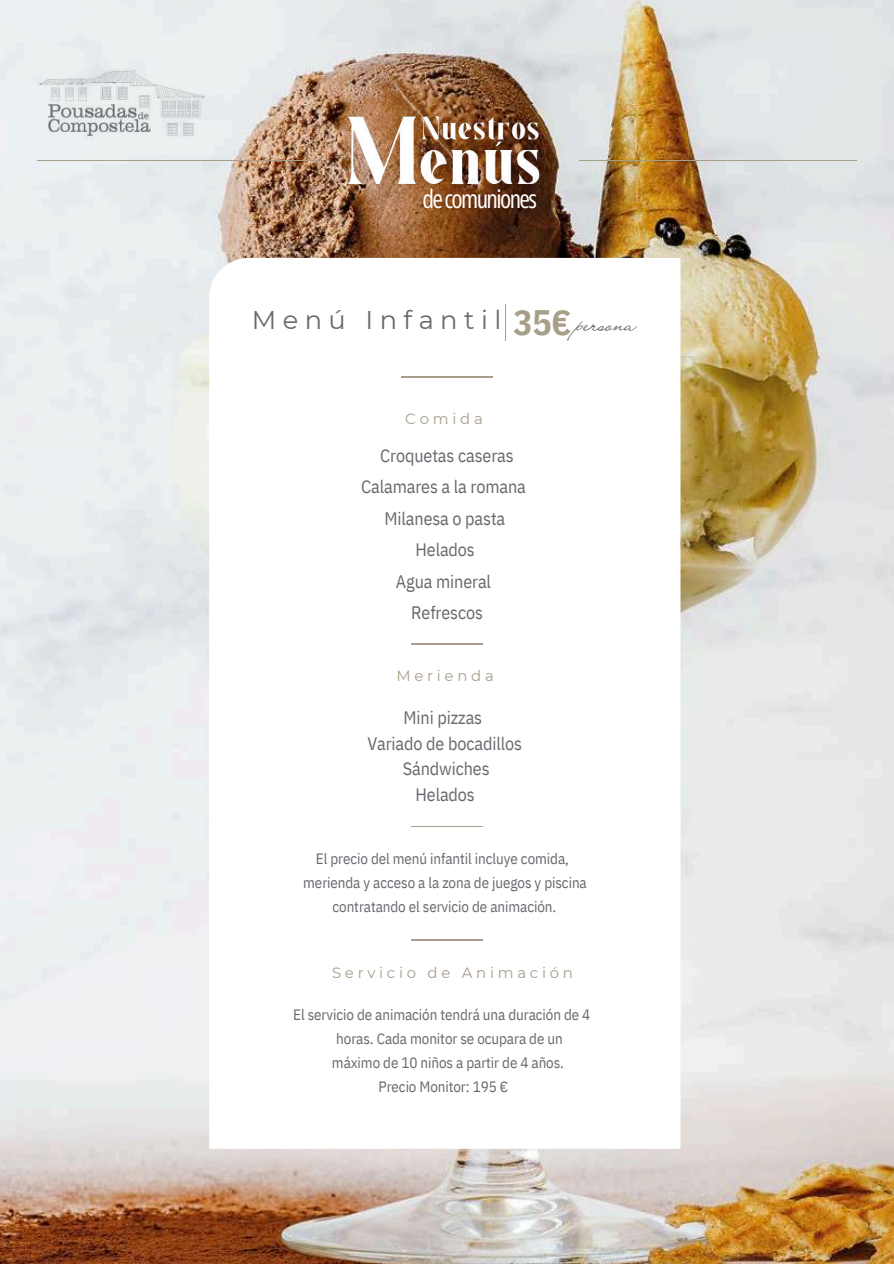
<style>
.page{position:relative;width:894px;height:1264px;background:#fff}
.page>*{position:absolute;margin:0;border:0;box-sizing:border-box;transform-origin:0 0}
.t1{font:25.65px "Montserrat";letter-spacing:.25em;color:#68686f}
.t2{font:25.5px "Open Sans Condensed";letter-spacing:-.065em;color:#fff}
.t3{font:18px/31.5px "IBM Plex Sans Cond";letter-spacing:-.005em;color:#68686f;text-align:center}
.t4{font:15px/24px "IBM Plex Sans Cond";letter-spacing:-.005em;color:#68686f;text-align:center}
.t5{font:14.85px "Montserrat";letter-spacing:.25em;color:#a79f89}
.s1{font-family:"IBM Plex Sans Cond";font-weight:700;font-size:35.4px;color:#a79f89}
.s2{font-family:"Liana";font-size:24.15px}
</style>
<div class="page">
<img style="left:0;top:0;width:893px;height:1263px">
<hr style="left:37px;top:160px;width:277px;height:1px;background:#a79f89">
<img style="left:32px;top:64px;width:180px;height:79px">
<img style="left:340px;top:109px;width:206px;height:83px">
<svg style="left:209px;top:258px;width:471px;height:890px"></svg>
<hr style="left:401px;top:376px;width:91px;height:1px;background:#a79f89">
<hr style="left:505px;top:305px;width:1px;height:35px;background:#a79f89">
<hr style="left:411px;top:643px;width:71px;height:1px;background:#a79f89">
<hr style="left:411px;top:826px;width:71px;height:1px;background:#a79f89">
<hr style="left:411px;top:939px;width:71px;height:1px;background:#a79f89">
<hr style="left:579px;top:160px;width:277px;height:1px;background:#a79f89">
<h2 class="t2" style="left:422px;top:181px;width:116px">decomuniones</h2>
<h1 class="t1" style="left:252px;top:304px;width:386px">Menú Infantil <span class="s1">35€</span><span class="s2">persona</span></h1>
<p class="t5" style="left:405px;top:409px;width:79px">Comida</p>
<p class="t3" style="left:361px;top:439px;width:166px">Croquetas caseras<br>Calamares a la romana<br>Milanesa o pasta<br>Helados<br>Agua mineral<br>Refrescos</p>
<p class="t5" style="left:396px;top:667px;width:99px">Merienda</p>
<p class="t3" style="left:367px;top:704px;width:156px;line-height:25.5px">Mini pizzas<br>Variado de bocadillos<br>Sándwiches<br>Helados</p>
<p class="t4" style="left:303px;top:846px;width:285px">El precio del menú infantil incluye comida, merienda y acceso a la zona de juegos y piscina contratando el servicio de animación.</p>
<p class="t5" style="left:332px;top:963px;width:242px">Servicio de Animación</p>
<p class="t4" style="left:293px;top:1002px;width:298px">El servicio de animación tendrá una duración de 4</p>
<p class="t4" style="left:336px;top:1026px;width:228px">horas. Cada monitor se ocupara de un</p>
<p class="t4" style="left:332px;top:1049px;width:233px">máximo de 10 niños a partir de 4 años.</p>
<p class="t4" style="left:378px;top:1074px;width:131px">Precio Monitor: 195 €</p>
</div>
